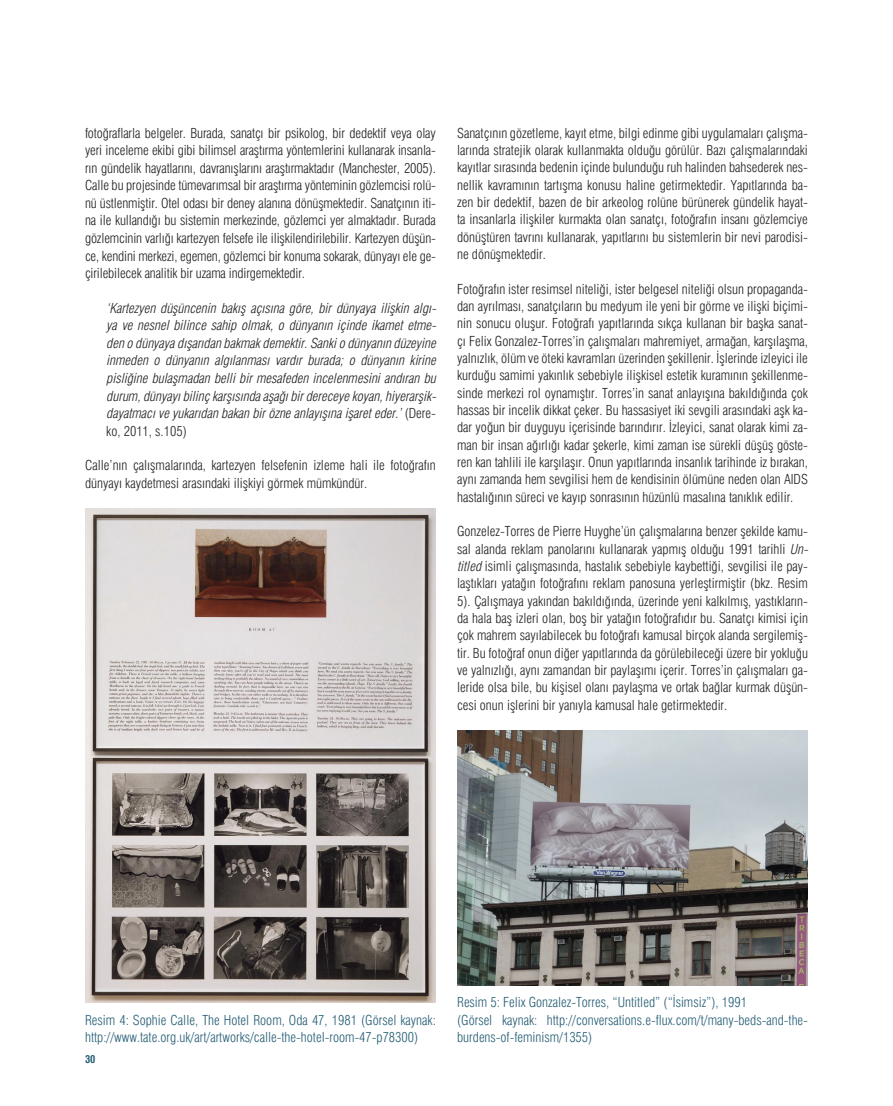
<style>
.page{position:relative;width:893px;height:1106px;background:#fff}
.page>*{position:absolute;margin:0;border:0;box-sizing:border-box;transform-origin:0 0}
.t1{font:13.5px/17.4px "Swiss Light Cond";color:#231f20;text-align:justify}
.t2{font:italic 13.5px/17.5px "Swiss Light Cond";color:#231f20}
.t3{font:13.5px/17.4px "Swiss Light Cond";color:#255d75}
.t4{font:700 condensed 10.5px "Swiss";color:#255d75}
.s1{font-style:normal}
.s2{font-style:italic}
</style>
<div class="page">
<img style="left:85px;top:508px;width:351px;height:494px">
<img style="left:457px;top:730px;width:351px;height:255px">
<p class="t1" style="left:85px;top:124px;width:352px">fotoğraflarla belgeler. Burada, sanatçı bir psikolog, bir dedektif veya olay yeri inceleme ekibi gibi bilimsel araştırma yöntemlerini kullanarak insanla&shy;rın gündelik hayatlarını, davranışlarını araştırmaktadır (Manchester, 2005).<br>Calle bu projesinde tümevarımsal bir araştırma yönteminin gözlemcisi rolü&shy;nü üstlenmiştir. Otel odası bir deney alanına dönüşmektedir. Sanatçının iti&shy;na ile kullandığı bu sistemin merkezinde, gözlemci yer almaktadır. Burada gözlemcinin varlığı kartezyen felsefe ile ilişkilendirilebilir. Kartezyen düşün&shy;ce, kendini merkezi, egemen, gözlemci bir konuma sokarak, dünyayı ele ge&shy;çirilebilecek analitik bir uzama indirgemektedir.</p>
<p class="t2" style="left:106px;top:299px;width:334px">‘Kartezyen düşüncenin bakış aç ısına göre, bir dünyaya ilişkin algı&shy;ya ve nesnel bilince sahip olmak, o dünyanın iç inde ikamet etme&shy;denodünyayadışarıdanbakmakdemektir.Sankiodünyanındüzeyine inmeden o dünyanın algılanması vardır burada; o dünyanın kirine pisliğinebulaşmadanbellibirmesafedenincelenmesiniandıranbu durum,dünyayıbilinç karş ısındaaşağıbirdereceyekoyan,hiyerarş ik&shy;dayatmacıveyukarıdanbakanbirözneanlayış ınaişareteder.’<span class="s1">( D e r e - ko, 2011, s.105)</span></p>
<p class="t1" style="left:85px;top:456px;width:352px">Calle’nın çalışmalarında, kartezyen felsefenin izleme hali ile fotoğrafın dünyayı kaydetmesi arasındaki ilişkiyi görmek mümkündür.</p>
<p class="t1" style="left:457px;top:124px;width:352px">Sanatçının gözetleme, kayıt etme, bilgi edinme gibi uygulamaları çalışma&shy;larında stratejik olarak kullanmakta olduğu görülür. Bazı çalışmalarındaki kayıtlar sırasında bedenin içinde bulunduğu ruh halinden bahsederek nes&shy;nellik kavramının tartışma konusu haline getirmektedir. Yapıtlarında ba&shy;zen bir dedektif, bazen de bir arkeolog rolüne bürünerek gündelik hayat&shy;ta insanlarla ilişkiler kurmakta olan sanatçı, fotoğrafın insanı gözlemciye dönüştüren tavrını kullanarak, yapıtlarını bu sistemlerin bir nevi parodisi&shy;ne dönüşmektedir.</p>
<p class="t1" style="left:457px;top:280px;width:352px">Fotoğrafın ister resimsel niteliği, ister belgesel niteliği olsun propaganda&shy;dan ayrılması, sanatçıların bu medyum ile yeni bir görme ve ilişki biçimi&shy;nin sonucu oluşur. Fotoğrafı yapıtlarında sıkça kullanan bir başka sanat&shy;çı Felix Gonzalez-Torres’in çalışmaları mahremiyet, armağan, karşılaşma, yalnızlık, ölüm ve öteki kavramları üzerinden şekillenir. İşlerinde izleyici ile kurduğu samimi yakınlık sebebiyle ilişkisel estetik kuramının şekillenme&shy;sinde merkezi rol oynamıştır. Torres’in sanat anlayışına bakıldığında çok hassas bir incelik dikkat çeker. Bu hassasiyet iki sevgili arasındaki aşk ka&shy;dar yoğun bir duyguyu içerisinde barındırır. İzleyici, sanat olarak kimi za&shy;man bir insan ağırlığı kadar şekerle, kimi zaman ise sürekli düşüş göste&shy;ren kan tahlili ile karşılaşır. Onun yapıtlarında insanlık tarihinde iz bırakan, aynı zamanda hem sevgilisi hem de kendisinin ölümüne neden olan AIDS hastalığının süreci ve kayıp sonrasının hüzünlü masalına tanıklık edilir.</p>
<p class="t1" style="left:457px;top:522px;width:356px;text-align:left">Gonzelez-Torres de Pierre Huyghe’ün çalışmalarına benzer şekilde kamu&shy;sal alanda reklam panolarını kullanarak yapmış olduğu 1991 tarihli <span class="s2">Un&shy;titled</span>isimli çalışmasında, hastalık sebebiyle kaybettiği, sevgilisi ile pay&shy;laştıkları yatağın fotoğrafını reklam panosuna yerleştirmiştir (bkz. Resim 5). Çalışmaya yakından bakıldığında, üzerinde yeni kalkılmış, yastıkların&shy;da hala baş izleri olan, boş bir yatağın fotoğrafıdır bu. Sanatçı kimisi için çok mahrem sayılabilecek bu fotoğrafı kamusal birçok alanda sergilemiş&shy;tir. Bu fotoğraf onun diğer yapıtlarında da görülebileceği üzere bir yokluğu ve yalnızlığı, aynı zamandan bir paylaşımı içerir. Torres’in çalışmaları ga&shy;leride olsa bile, bu kişisel olanı paylaşma ve ortak bağlar kurmak düşün&shy;cesi onun işlerini bir yanıyla kamusal hale getirmektedir.</p>
<p class="t3" style="left:85px;top:1010px;width:352px">Resim 4: Sophie Calle, The Hotel Room, Oda 47, 1981 (Görsel kaynak: http://www.tate.org.uk/art/artworks/calle-the-hotel-room-47-p78300)</p>
<p class="t4" style="left:85px;top:1052px;width:12px">30</p>
<p class="t3" style="left:457px;top:993px;width:352px">Resim 5: Felix Gonzalez-Torres, “Untitled” (“İsimsiz”), 1991<br>(Görsel kaynak: http://conversations.e-flux.com/t/many-beds-and-the&shy;burdens-of-feminism/1355)</p>
</div>
